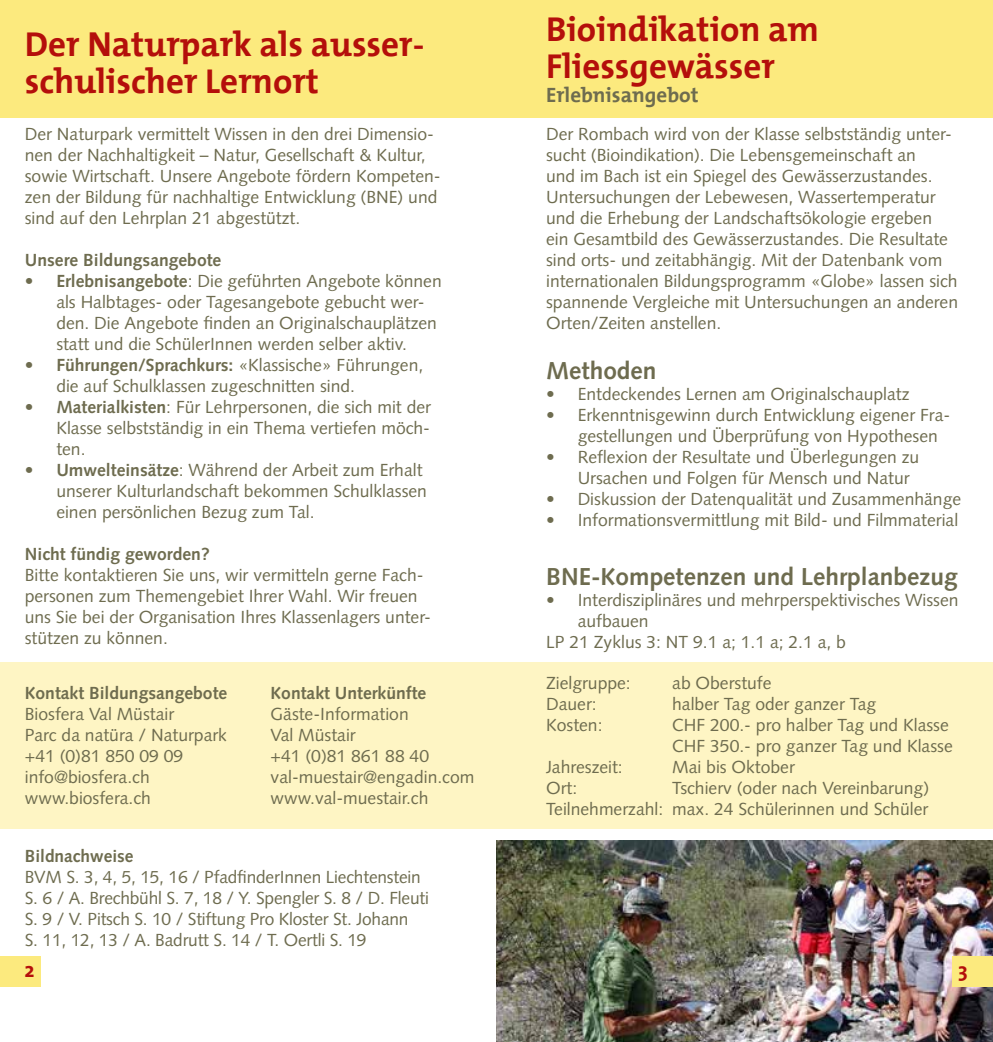
<style>
.page{position:relative;width:993px;height:1042px;background:#fff}
.page>*{position:absolute;margin:0;border:0;box-sizing:border-box;transform-origin:0 0}
.t1{font:700 35px/36.8px "The Mix";color:#b40f0b}
.t2{font:700 24.5px "Syntax LT Std";color:#6e6c4f}
.t3{font:700 21px "The Mix";color:#6e6c4f}
.t4{font:700 21px "The Mix";color:#b40f0b}
.t5{font:17.5px/21px "Syntax LT Std";color:#6e6c4f}
.t6{font:700 17.5px "Syntax LT Std";color:#6e6c4f}
.s1{font-weight:700}
</style>
<div class="page">
<div style="left:496px;top:0;width:496px;height:117px;background:#fcea7e"></div>
<div style="left:0;top:0;width:496px;height:117px;background:#fcea7e"></div>
<div style="left:0;top:661px;width:496px;height:167px;background:#fef5c4"></div>
<div style="left:496px;top:661px;width:496px;height:167px;background:#fef5c4"></div>
<img style="left:496px;top:840px;width:496px;height:202px">
<div style="left:951px;top:956px;width:41px;height:30px;background:#fcea7e"></div>
<div style="left:0;top:956px;width:41px;height:30px;background:#fcea7e"></div>
<h1 class="t1" style="left:25px;top:25px;width:401px">Der Naturpark als ausser&shy;schulischer Lernort</h1>
<p class="t5" style="left:25px;top:123px;width:417px">Der Naturpark vermittelt Wissen in den drei Dimensio&shy;nen der Nachhaltigkeit – Natur, Gesellschaft &amp; Kultur, sowie Wirtschaft. Unsere Angebote fördern Kompeten&shy;zen der Bildung für nachhaltige Entwicklung (BNE) und sind auf den Lehrplan 21 abgestützt.</p>
<p class="t6" style="left:25px;top:250px;width:198px">Unsere Bildungsangebote</p>
<p class="t5" style="left:56px;top:270px;width:387px;text-indent:-31px"><span class="s1">• Erlebnisangebote</span>: Die geführten Angebote können als Halbtages- oder Tagesangebote gebucht wer&shy;den. Die Angebote finden an Originalschauplätzen statt und die SchülerInnen werden selber aktiv.</p>
<p class="t5" style="left:56px;top:354px;width:368px;text-indent:-31px"><span class="s1">• Führungen/Sprachkurs:</span> «Klassische» Führungen, die auf Schulklassen zugeschnitten sind.</p>
<p class="t5" style="left:56px;top:396px;width:376px;text-align:justify;text-indent:-31px"><span class="s1">• Materialkisten</span>: Für Lehrpersonen, die sich mit der Klasse selbstständig in ein Thema vertiefen möch&shy;ten.</p>
<p class="t5" style="left:56px;top:459px;width:372px;text-indent:-31px"><span class="s1">• Umwelteinsätze</span>: Während der Arbeit zum Erhalt unserer Kulturlandschaft bekommen Schulklassen einen persönlichen Bezug zum Tal.</p>
<p class="t6" style="left:25px;top:544px;width:186px">Nicht fündig geworden?</p>
<p class="t5" style="left:25px;top:564px;width:407px">Bitte kontaktieren Sie uns, wir vermitteln gerne Fach&shy;personen zum Themengebiet Ihrer Wahl. Wir freuen uns Sie bei der Organisation Ihres Klassenlagers unter&shy;stützen zu können.</p>
<p class="t6" style="left:25px;top:682px;width:204px">Kontakt Bildungsangebote</p>
<p class="t5" style="left:25px;top:703px;width:204px">Biosfera Val Müstair<br>Parc da natüra / Naturpark +41 (0)81 850 09 09 info@biosfera.ch www.biosfera.ch</p>
<p class="t6" style="left:270px;top:682px;width:157px">Kontakt Unterkünfte</p>
<p class="t5" style="left:270px;top:703px;width:205px">Gäste-Information<br>Val Müstair<br>+41 (0)81 861 88 40 val-muestair@engadin.com www.val-muestair.ch</p>
<h1 class="t1" style="left:546px;top:10px;width:274px">Bioindikation am<br>Fliessgewässer</h1>
<p class="t3" style="left:546px;top:78px;width:154px">Erlebnisangebot</p>
<p class="t5" style="left:546px;top:123px;width:413px">Der Rombach wird von der Klasse selbstständig unter&shy;sucht (Bioindikation). Die Lebensgemeinschaft an<br>und im Bach ist ein Spiegel des Gewässerzustandes.<br>Untersuchungen der Lebewesen, Wassertemperatur und die Erhebung der Landschaftsökologie ergeben ein Gesamtbild des Gewässerzustandes. Die Resultate sind orts- und zeitabhängig. Mit der Datenbank vom internationalen Bildungsprogramm «Globe» lassen sich spannende Vergleiche mit Untersuchungen an anderen Orten/Zeiten anstellen.</p>
<h2 class="t2" style="left:546px;top:357px;width:112px">Methoden</h2>
<p class="t5" style="left:546px;top:384px;width:365px">• Entdeckendes Lernen am Originalschauplatz</p>
<p class="t5" style="left:577px;top:405px;width:374px;text-indent:-32px">• Erkenntnisgewinn durch Entwicklung eigener Fra&shy;gestellungen und Überprüfung von Hypothesen</p>
<p class="t5" style="left:577px;top:447px;width:343px;text-indent:-32px">• Reflexion der Resultate und Überlegungen zu<br>Ursachen und Folgen für Mensch und Natur</p>
<p class="t5" style="left:546px;top:489px;width:416px">• Diskussion der Datenqualität und Zusammenhänge</p>
<p class="t5" style="left:546px;top:510px;width:413px">• Informationsvermittlung mit Bild- und Filmmaterial</p>
<h2 class="t2" style="left:546px;top:562px;width:413px">BNE-Kompetenzen und Lehrplanbezug</h2>
<p class="t5" style="left:546px;top:589px;width:413px">• Interdisziplinäres und mehrperspektivisches Wissen</p>
<p class="t5" style="left:577px;top:610px;width:72px">aufbauen</p>
<p class="t5" style="left:546px;top:631px;width:301px">LP 21 Zyklus 3: NT 9.1 a; 1.1 a; 2.1 a, b</p>
<p class="t5" style="left:546px;top:672px;width:86px">Zielgruppe:</p>
<p class="t5" style="left:672px;top:672px;width:101px">ab Oberstufe</p>
<p class="t5" style="left:546px;top:693px;width:52px">Dauer:</p>
<p class="t5" style="left:672px;top:693px;width:205px">halber Tag oder ganzer Tag</p>
<p class="t5" style="left:546px;top:714px;width:58px">Kosten:</p>
<p class="t5" style="left:672px;top:714px;width:282px">CHF 200.- pro halber Tag und Klasse<br>CHF 350.- pro ganzer Tag und Klasse</p>
<p class="t5" style="left:546px;top:756px;width:78px">Jahreszeit:</p>
<p class="t5" style="left:672px;top:756px;width:124px">Mai bis Oktober</p>
<p class="t5" style="left:546px;top:777px;width:33px">Ort:</p>
<p class="t5" style="left:546px;top:777px;width:384px;text-align:right">Tschierv (oder nach Vereinbarung)<br>Teilnehmerzahl: max. 24 Schülerinnen und Schüler</p>
<p class="t6" style="left:25px;top:846px;width:110px">Bildnachweise</p>
<p class="t5" style="left:25px;top:867px;width:405px">BVM S. 3, 4, 5, 15, 16 / PfadfinderInnen Liechtenstein S. 6 / A. Brechbühl S. 7, 18 / Y. Spengler S. 8 / D. Fleuti S. 9 / V. Pitsch S. 10 / Stiftung Pro Kloster St. Johann<br>S. 11, 12, 13 / A. Badrutt S. 14 / T. Oertli S. 19</p>
<p class="t4" style="left:25px;top:952px;width:12px">2</p>
<p class="t4" style="left:957px;top:952px;width:11px">3</p>
</div>
